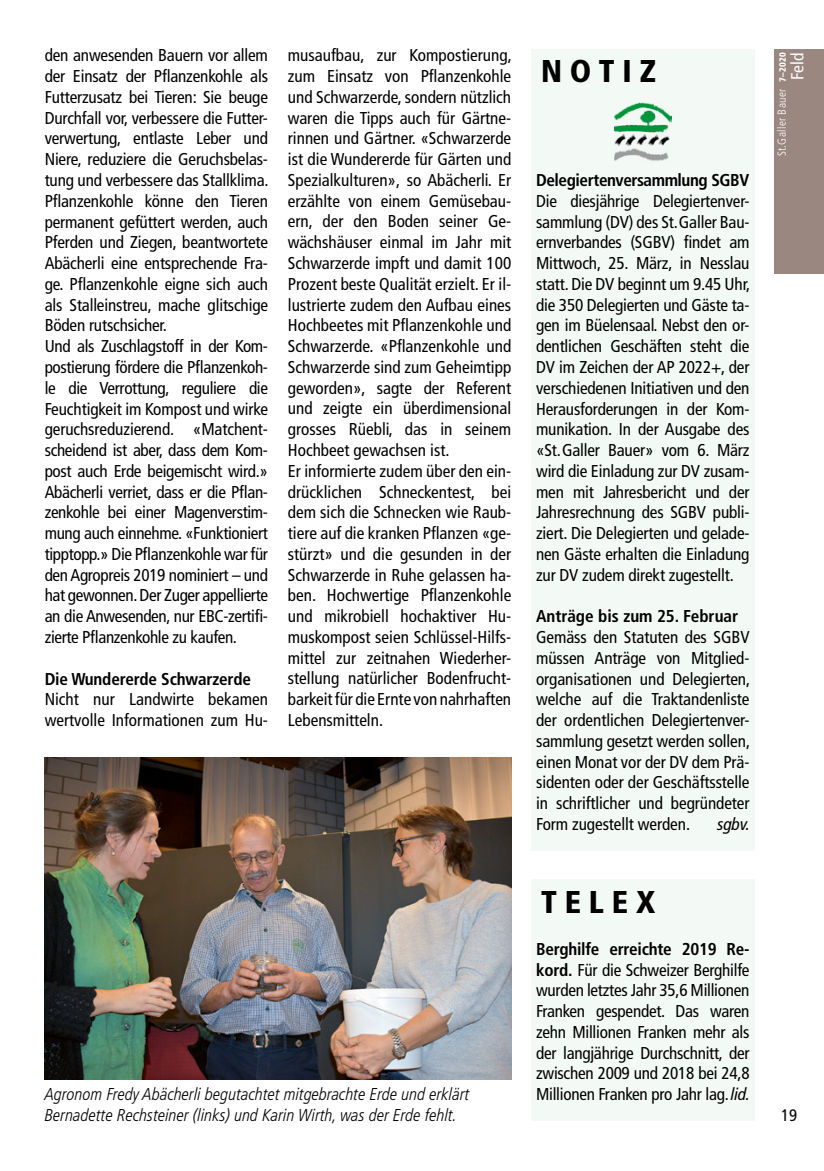
<style>
.page{position:relative;width:824px;height:1171px;background:#fff}
.page>*{position:absolute;margin:0;border:0;box-sizing:border-box;transform-origin:0 0}
.t1{font:900 condensed 31.5px "Frutiger LT Pro";letter-spacing:.25em;color:#000}
.t2{font:condensed 17.5px "Frutiger LT Pro";color:#fff}
.t3{font:condensed 17.15px/20.8px "Frutiger LT Pro";letter-spacing:-.005em;color:#000}
.t4{font:italic 300 condensed 17.15px/20.8px "Frutiger LT Pro";color:#000}
.t5{font:700 condensed 17.15px "Frutiger LT Pro";letter-spacing:-.01em;color:#000}
.t6{font:italic condensed 17.15px "Frutiger LT Pro";color:#000}
.t7{font:condensed 16.62px "Frutiger LT Pro";color:#000}
.t8{font:300 condensed 11.55px "Frutiger LT Pro";letter-spacing:.035em;color:#fff}
.s1{font-weight:700}
.s2{font-style:italic}
.s3{font-weight:900;font-size:9.1px}
</style>
<div class="page">
<div style="left:774px;top:50px;width:49px;height:224px;background:#998780"></div>
<img style="left:45px;top:757px;width:466px;height:322px">
<div style="left:531px;top:50px;width:223px;height:801px;background:#f3f9f5"></div>
<img style="left:614px;top:103px;width:57px;height:58px">
<div style="left:531px;top:879px;width:223px;height:242px;background:#f3f9f5"></div>
<p class="t3" style="left:45px;top:45px;width:225px">den anwesenden Bauern vor allem der Einsatz der Pflanzenkohle als Futterzusatz bei Tieren: Sie beuge Durchfall vor, verbessere die Futter&shy;verwertung, entlaste Leber und Niere, reduziere die Geruchsbelas&shy;tung und verbessere das Stallklima.<br>Pflanzenkohle könne den Tieren permanent gefüttert werden, auch Pferden und Ziegen, beantwortete Abächerli eine entsprechende Fra&shy;ge. Pflanzenkohle eigne sich auch als Stalleinstreu, mache glitschige Böden rutschsicher.<br>Und als Zuschlagstoff in der Kom&shy;postierung fördere die Pflanzenkoh&shy;le die Verrottung, reguliere die Feuchtigkeit im Kompost und wirke geruchsreduzierend. «Matchent&shy;scheidend ist aber, dass dem Kom&shy;post auch Erde beigemischt wird.» Abächerli verriet, dass er die Pflan&shy;zenkohle bei einer Magenverstim&shy;mung auch einnehme. «Funktioniert tipptopp.» Die Pflanzenkohle war für den Agropreis 2019 nominiert – und hat gewonnen. Der Zuger appellierte an die Anwesenden, nur EBC-zertifi&shy;zierte Pflanzenkohle zu kaufen.</p>
<p class="t5" style="left:45px;top:668px;width:208px">Die Wundererde Schwarzerde</p>
<p class="t3" style="left:45px;top:689px;width:225px">Nicht nur Landwirte bekamen wertvolle Informationen zum Hu-</p>
<p class="t3" style="left:288px;top:45px;width:225px">musaufbau, zur Kompostierung, zum Einsatz von Pflanzenkohle und Schwarzerde, sondern nützlich waren die Tipps auch für Gärtne&shy;rinnen und Gärtner. «Schwarzerde ist die Wundererde für Gärten und<br>Spezialkulturen», so Abächerli. Er erzählte von einem Gemüsebau&shy;ern, der den Boden seiner Ge&shy;wächshäuser einmal im Jahr mit<br>Schwarzerde impft und damit 100<br>Prozent beste Qualität erzielt. Er il&shy;lustrierte zudem den Aufbau eines<br>Hochbeetes mit Pflanzenkohle und<br>Schwarzerde. «Pflanzenkohle und<br>Schwarzerde sind zum Geheimtipp geworden», sagte der Referent und zeigte ein überdimensional grosses Rüebli, das in seinem<br>Hochbeet gewachsen ist.<br>Er informierte zudem über den ein&shy;drücklichen Schneckentest, bei dem sich die Schnecken wie Raub&shy;tiere auf die kranken Pflanzen «ge&shy;stürzt» und die gesunden in der<br>Schwarzerde in Ruhe gelassen ha&shy;ben. Hochwertige Pflanzenkohle und mikrobiell hochaktiver Hu&shy;muskompost seien Schlüssel-Hilfs&shy;mittel zur zeitnahen Wiederher&shy;stellung natürlicher Bodenfrucht&shy;barkeit für die Ernte von nahrhaften<br>Lebensmitteln.</p>
<p class="t4" style="left:45px;top:1084px;width:426px">Agronom Fredy Abächerli begutachtet mitgebrachte Erde und erklärt<br>Bernadette Rechsteiner (links) und Karin Wirth, was der Erde fehlt.</p>
<h1 class="t1" style="left:541px;top:52px;width:116px">NOTIZ</h1>
<p class="t5" style="left:536px;top:170px;width:214px">Delegiertenversammlung SGBV</p>
<p class="t3" style="left:536px;top:191px;width:215px;text-align:justify">Die diesjährige Delegiertenver&shy;sammlung (DV) des St. Galler Bau&shy;ernverbandes (SGBV) findet am Mittwoch, 25. März, in Nesslau statt. Die DV beginnt um 9.45 Uhr, die 350 Delegierten und Gäste ta&shy;gen im Büelensaal. Nebst den or&shy;dentlichen Geschäften steht die DV im Zeichen der AP 2022+, der verschiedenen Initiativen und den Herausforderungen in der Kom&shy;munikation. In der Ausgabe des «St. Galler Bauer» vom 6. März wird die Einladung zur DV zusam&shy;men mit Jahresbericht und der Jahresrechnung des SGBV publi&shy;ziert. Die Delegierten und gelade&shy;nen Gäste erhalten die Einladung zur DV zudem direkt zugestellt.</p>
<p class="t5" style="left:536px;top:606px;width:203px">Anträge bis zum 25. Februar</p>
<p class="t3" style="left:536px;top:627px;width:215px;text-align:justify">Gemäss den Statuten des SGBV müssen Anträge von Mitglied&shy;organisationen und Delegierten, welche auf die Traktandenliste der ordentlichen Delegiertenver&shy;sammlung gesetzt werden sollen, einen Monat vor der DV dem Prä&shy;sidenten oder der Geschäftsstelle in schriftlicher und begründeter Form zugestellt werden.</p>
<p class="t6" style="left:717px;top:814px;width:34px">sgbv.</p>
<h1 class="t1" style="left:541px;top:883px;width:116px">TELEX</h1>
<p class="t3" style="left:536px;top:938px;width:215px;text-align:justify"><span class="s1">Berghilfe erreichte 2019 Re&shy;kord.</span> Für die Schweizer Berghilfe wurden letztes Jahr 35,6 Millionen Franken gespendet. Das waren zehn Millionen Franken mehr als der langjährige Durchschnitt, der zwischen 2009 und 2018 bei 24,8<br>Millionen Franken pro Jahr lag. <span class="s2">lid.</span></p>
<p class="t8" style="left:775px;top:156px;width:106px;rotate:-90deg">St.Galler Bauer <span class="s3">7–2020</span></p>
<p class="t2" style="left:787px;top:80px;width:30px;rotate:-90deg">Feld</p>
<p class="t7" style="left:781px;top:1105px;width:17px">19</p>
</div>
